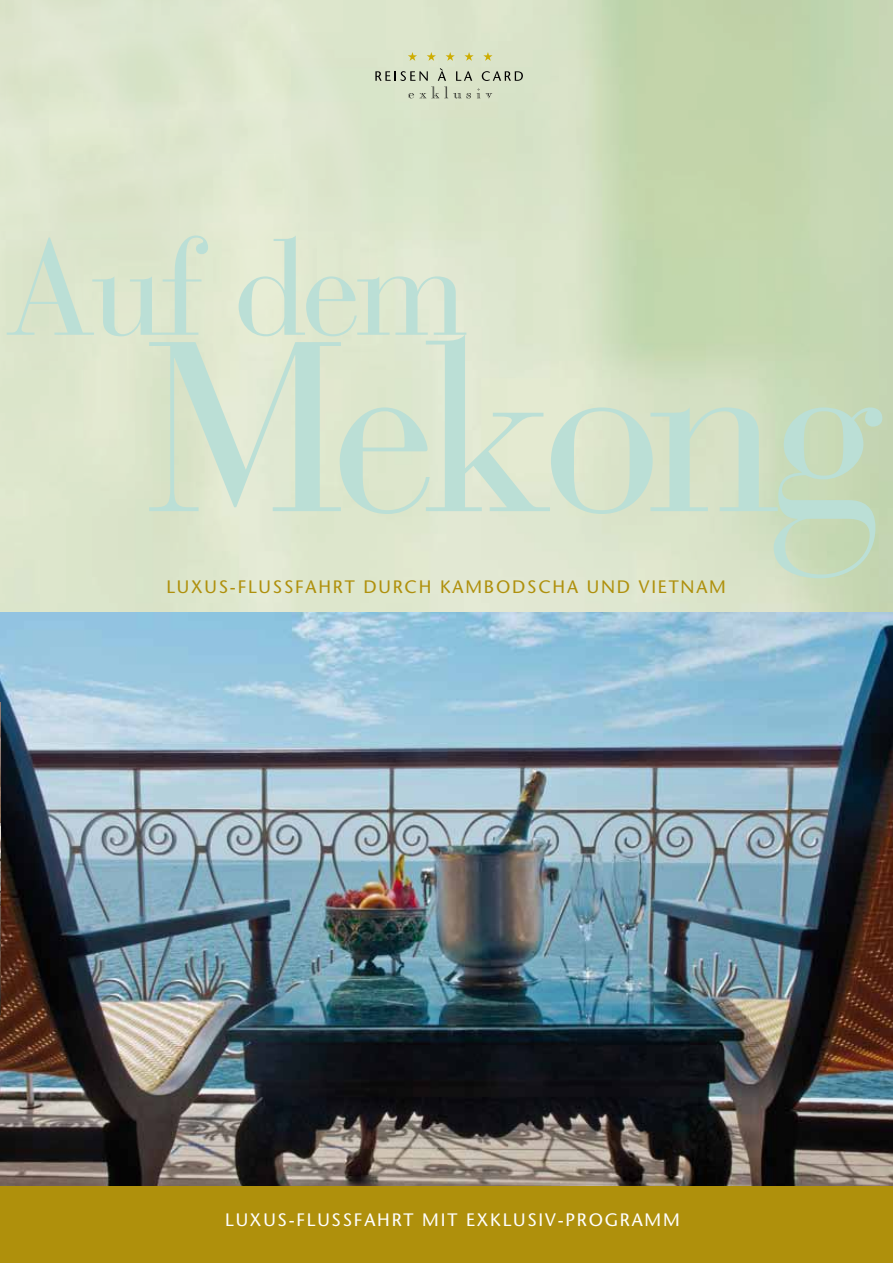
<style>
.page{position:relative;width:893px;height:1263px;background:#fff}
.page>*{position:absolute;margin:0;border:0;box-sizing:border-box;transform-origin:0 0}
.t1{font:240px "Bauer Bodoni";letter-spacing:-.06em;color:#bbdfd6}
.t2{font:135px "Bauer Bodoni";letter-spacing:-.04em;color:#bbdfd6}
.t3{font:18px "Stone Sans";letter-spacing:.1em;color:#af900c}
.t4{font:18px "Stone Sans";letter-spacing:.1em;color:#fff}
</style>
<div class="page">
<img style="left:0;top:613px;width:893px;height:574px">
<img style="left:0;top:702px;width:1px;height:312px">
<div style="left:0;top:1187px;width:893px;height:76px;background:#af900c"></div>
<svg style="left:408px;top:52px;width:9px;height:9px"></svg>
<svg style="left:427px;top:52px;width:9px;height:9px"></svg>
<svg style="left:446px;top:52px;width:9px;height:9px"></svg>
<svg style="left:464px;top:52px;width:10px;height:9px"></svg>
<svg style="left:483px;top:52px;width:10px;height:9px"></svg>
<svg style="left:375px;top:68px;width:148px;height:30px;background:#c5ceb6"></svg>
<h2 class="t2" style="left:5px;top:208px;width:464px">Auf dem</h2>
<h1 class="t1" style="left:145px;top:285px;width:743px">Mekong</h1>
<p class="t3" style="left:166px;top:575px;width:561px">LUXUS-FLUSSFAHRT DURCH KAMBODSCHA UND VIETNAM</p>
<p class="t4" style="left:225px;top:1209px;width:456px">LUXUS-FLUSSFAHRT M IT EXKLUSIV-PROGRAMM</p>
</div>
